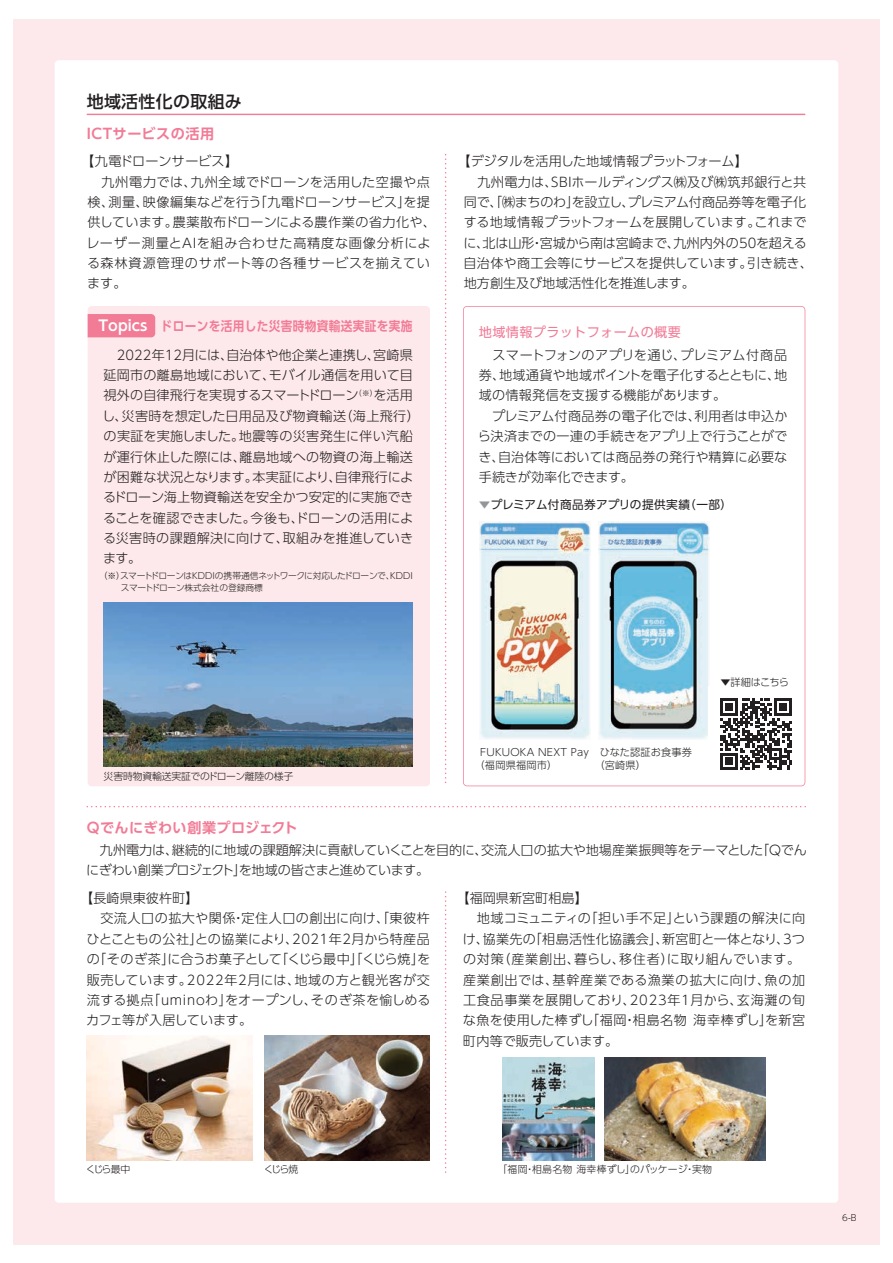
<style>
.page{position:relative;width:893px;height:1263px;background:#fff}
.page>*{position:absolute;margin:0;border:0;box-sizing:border-box;transform-origin:0 0}
.t1{font:500 16.95px "UD Shin Go Pro";letter-spacing:.02em;color:#231f20}
.t2{font:700 14.1px "UD Shin Go Pro De";letter-spacing:.035em;color:#f27b96}
.t3{font:300 13.05px/20.4px "UD Shin Go Pro";letter-spacing:.005em;color:#231f20}
.t4{font:300 13.05px/20.4px "UD Shin Go Pro";letter-spacing:.03em;color:#231f20}
.t5{font:300 13.05px/20.4px "UD Shin Go Pro";letter-spacing:.04em;color:#231f20}
.t6{font:300 13.05px/20.4px "UD Shin Go Pro";letter-spacing:-.015em;color:#231f20}
.t7{font:700 13.05px "UD Shin Go Pro De";letter-spacing:.03em;color:#f27b96;scale:.89 1}
.t8{font:13.05px "UD Shin Go Pro";letter-spacing:.03em;color:#f27b96}
.t9{font:11.7px "UD Shin Go Pro";letter-spacing:.02em;color:#231f20}
.t10{font:300 10.2px/13px "UD Shin Go Pro";letter-spacing:.02em;color:#231f20}
.t11{font:300 9.9px "UD Shin Go Pro";letter-spacing:-.02em;color:#231f20}
.t12{font:300 9.9px "UD Shin Go Pro";letter-spacing:.025em;color:#231f20}
.t13{font:300 8.7px/11.7px "UD Shin Go Pro";letter-spacing:-.025em;color:#231f20}
.s1{font-size:14.55px;color:#fff}
.s2{color:#939598}
</style>
<div class="page">
<div style="left:13px;top:19px;width:867px;height:1225px;background:#fde9eb"></div>
<div style="left:55px;top:60px;width:783px;height:1143px;background:#fff;border-radius:4px"></div>
<svg style="left:463px;top:306px;width:342px;height:480px"></svg>
<div style="left:88px;top:306px;width:342px;height:480px;background:#fde9eb;border-radius:4px"></div>
<hr style="left:87px;top:114px;width:718px;height:1px;background:#f27b96">
<svg style="left:445px;top:155px;width:1px;height:628px"></svg>
<svg style="left:445px;top:892px;width:1px;height:281px"></svg>
<svg style="left:87px;top:806px;width:718px;height:1px"></svg>
<img style="left:87px;top:1035px;width:165px;height:125px">
<img style="left:264px;top:1035px;width:166px;height:125px">
<img style="left:503px;top:1058px;width:91px;height:103px">
<img style="left:604px;top:1058px;width:161px;height:103px">
<img style="left:104px;top:603px;width:309px;height:164px">
<img style="left:480px;top:522px;width:111px;height:218px">
<img style="left:598px;top:522px;width:111px;height:218px">
<div style="left:708px;top:686px;width:96px;height:96px;background:#fff"></div>
<svg style="left:720px;top:699px;width:72px;height:71px"></svg>
<div style="left:88px;top:314px;width:67px;height:23px;background:#f27b96"></div>
<p class="t1" style="left:87px;top:88px;width:157px">地域活性化の取組み</p>
<p class="t2" style="left:87px;top:122px;width:129px">ICTサービスの活用</p>
<p class="t5" style="left:87px;top:151px;width:351px;text-indent:-6px">【九電ドローンサービス】<br>　九州電力では、九州全域でドローンを活用した空撮や点検、測量、映像編集などを行う「九電ドローンサービス」を提供しています。農薬散布ドローンによる農作業の省力化や、レーザー測量とAIを組み合わせた高精度な画像分析による森林資源管理のサポート等の各種サービスを揃えています。</p>
<p class="t7" style="left:99px;top:315px;width:354px"><span class="s1">Topics</span> ドローンを活用した災害時物資輸送実証を実施</p>
<p class="t3" style="left:102px;top:344px;width:319px">　2022年12月には、自治体や他企業と連携し、宮崎県延岡市の離島地域において、モバイル通信を用いて目視外の自律飛行を実現するスマートドローン<sup>（※）</sup>を活用し、災害時を想定した日用品及び物資輸送（海上飛行）の実証を実施しました。地震等の災害発生に伴い汽船が運行休止した際には、離島地域への物資の海上輸送が困難な状況となります。本実証により、自律飛行によるドローン海上物資輸送を安全かつ安定的に実施できることを確認できました。今後も、ドローンの活用による災害時の課題解決に向けて、取組みを推進していきます。</p>
<p class="t13" style="left:121px;top:570px;width:293px;text-indent:-22px">（※）スマートドローンはKDDIの携帯通信ネットワークに対応したドローンで、KDDIスマートドローン株式会社の登録商標</p>
<p class="t11" style="left:104px;top:768px;width:191px">災害時物資輸送実証でのドローン離陸の様子</p>
<p class="t2" style="left:87px;top:816px;width:212px">Qでんにぎわい創業プロジェクト</p>
<p class="t3" style="left:463px;top:151px;width:351px;text-indent:-6px">【デジタルを活用した地域情報プラットフォーム】<br>　九州電力は、SBIホールディングス㈱及び㈱筑邦銀行と共同で、「㈱まちのわ」を設立し、プレミアム付商品券等を電子化する地域情報プラットフォームを展開しています。これまでに、北は山形・宮城から南は宮崎まで、九州内外の50を超える自治体や商工会等にサービスを提供しています。引き続き、地方創生及び地域活性化を推進します。</p>
<p class="t8" style="left:479px;top:322px;width:203px">地域情報プラットフォームの概要</p>
<p class="t3" style="left:478px;top:344px;width:311px">　スマートフォンのアプリを通じ、プレミアム付商品券、地域通貨や地域ポイントを電子化するとともに、地域の情報発信を支援する機能があります。<br>　プレミアム付商品券の電子化では、利用者は申込から決済までの一連の手続きをアプリ上で行うことができ、自治体等においては商品券の発行や精算に必要な手続きが効率化できます。</p>
<p class="t9" style="left:479px;top:495px;width:255px"><span class="s2">▼</span>プレミアム付商品券アプリの提供実績（一部）</p>
<p class="t10" style="left:475px;top:745px;width:116px;text-indent:6px">FUKUOKA NEXT Pay（福岡県福岡市）</p>
<p class="t10" style="left:594px;top:745px;width:99px;text-indent:5px">ひなた認証お食事券（宮崎県）</p>
<p class="t10" style="left:720px;top:675px;width:70px">▼詳細はこちら</p>
<p class="t6" style="left:86px;top:839px;width:722px">　九州電力は、継続的に地域の課題解決に貢献していくことを目的に、交流人口の拡大や地場産業振興等をテーマとした「Qでんにぎわい創業プロジェクト」を地域の皆さまと進めています。</p>
<p class="t4" style="left:86px;top:887px;width:346px;text-indent:-6px">【長崎県東彼杵町】<br>　交流人口の拡大や関係・定住人口の創出に向け、「東彼杵ひとこともの公社」との協業により、2021年2月から特産品の「そのぎ茶」に合うお菓子として「くじら最中」「くじら焼」を販売しています。2022年2月には、地域の方と観光客が交流する拠点「uminoわ」をオープンし、そのぎ茶を愉しめるカフェ等が入居しています。</p>
<p class="t3" style="left:463px;top:887px;width:344px;text-indent:-6px">【福岡県新宮町相島】<br>　地域コミュニティの「担い手不足」という課題の解決に向け、協業先の「相島活性化協議会」、新宮町と一体となり、3つの対策（産業創出、暮らし、移住者）に取り組んでいます。産業創出では、基幹産業である漁業の拡大に向け、魚の加工食品事業を展開しており、2023年1月から、玄海灘の旬な魚を使用した棒ずし「福岡・相島名物海幸棒ずし」を新宮町内等で販売しています。</p>
<p class="t11" style="left:86px;top:1161px;width:46px">くじら最中</p>
<p class="t11" style="left:264px;top:1161px;width:36px">くじら焼</p>
<p class="t12" style="left:497px;top:1161px;width:216px">「福岡・相島名物 海幸棒ずし」のパッケージ・実物</p>
<p class="t13" style="left:842px;top:1212px;width:16px">6-B</p>
</div>
